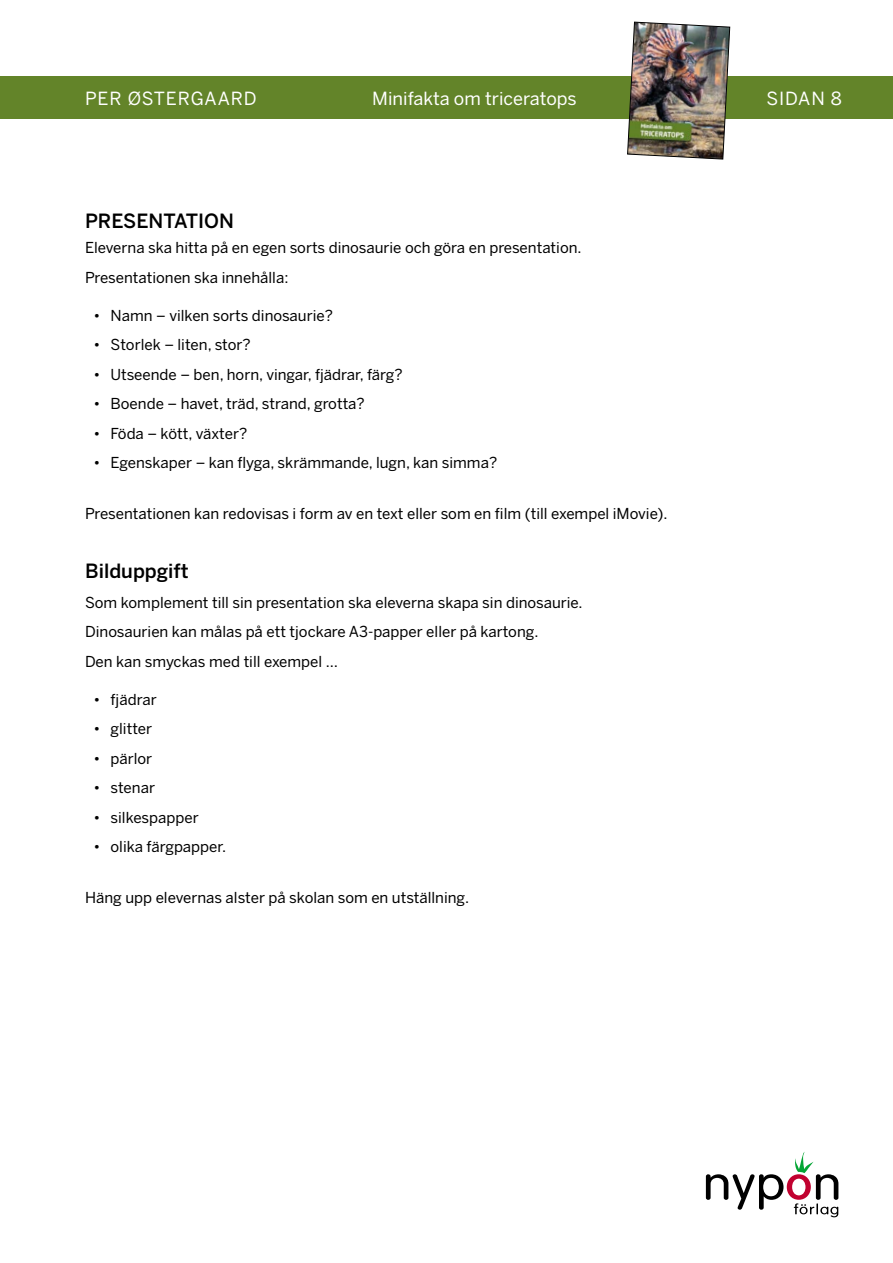
<style>
.page{position:relative;width:893px;height:1263px;background:#fff}
.page>*{position:absolute;margin:0;border:0;box-sizing:border-box;transform-origin:0 0}
.t1{font:500 19.5px "Benton Sans";color:#000}
.t2{font:18px "Benton Sans";color:#fff}
.t3{font:18px "Benton Sans";letter-spacing:.05em;color:#fff}
.t4{font:15px/29.5px "Benton Sans";color:#000}
</style>
<div class="page">
<svg style="left:706px;top:1152px;width:132px;height:65px"></svg>
<div style="left:0;top:77px;width:893px;height:42px;background:#638429"></div>
<img style="left:627px;top:21px;width:103px;height:139px">
<p class="t3" style="left:85px;top:87px;width:173px">PER ØSTERGAARD</p>
<p class="t2" style="left:372px;top:87px;width:206px">Minifakta om triceratops</p>
<p class="t2" style="left:766px;top:87px;width:77px">SIDAN 8</p>
<h1 class="t1" style="left:85px;top:209px;width:151px">PRESENTATION</h1>
<p class="t4" style="left:85px;top:233px;width:498px">Eleverna ska hitta på en egen sorts dinosaurie och göra en presentation.<br>Presentationen ska innehålla:</p>
<p class="t4" style="left:94px;top:301px;width:241px">• Namn – vilken sorts dinosaurie?</p>
<p class="t4" style="left:94px;top:330px;width:159px">• Storlek – liten, stor?</p>
<p class="t4" style="left:94px;top:360px;width:311px">• Utseende – ben, horn, vingar, fjädrar, färg?</p>
<p class="t4" style="left:94px;top:389px;width:273px">• Boende – havet, träd, strand, grotta?</p>
<p class="t4" style="left:94px;top:419px;width:155px">• Föda – kött, växter?</p>
<p class="t4" style="left:94px;top:448px;width:405px">• Egenskaper – kan flyga, skrämmande, lugn, kan simma?</p>
<p class="t4" style="left:85px;top:499px;width:584px">Presentationen kan redovisas i form av en text eller som en film (till exempel iMovie).</p>
<h1 class="t1" style="left:85px;top:559px;width:105px">Bilduppgift</h1>
<p class="t4" style="left:85px;top:587px;width:499px">Som komplement till sin presentation ska eleverna skapa sin dinosaurie.<br>Dinosaurien kan målas på ett tjockare A3-papper eller på kartong.<br>Den kan smyckas med till exempel …</p>
<p class="t4" style="left:94px;top:684px;width:65px">• fjädrar</p>
<p class="t4" style="left:94px;top:714px;width:60px">• glitter</p>
<p class="t4" style="left:94px;top:743px;width:60px">• pärlor</p>
<p class="t4" style="left:94px;top:773px;width:63px">• stenar</p>
<p class="t4" style="left:94px;top:802px;width:107px">• silkespapper</p>
<p class="t4" style="left:94px;top:832px;width:134px">• olika färgpapper.</p>
<p class="t4" style="left:85px;top:882px;width:386px">Häng upp elevernas alster på skolan som en utställning.</p>
</div>
